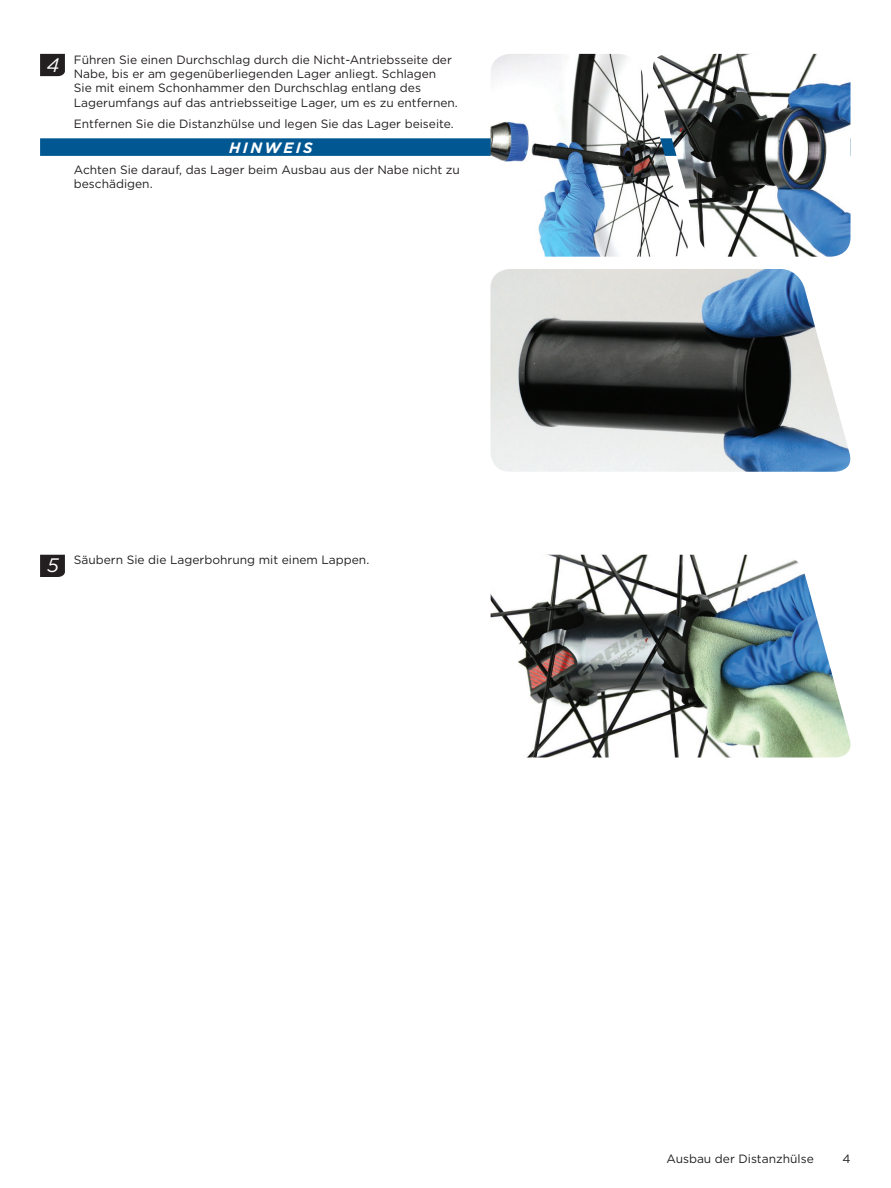
<style>
.page{position:relative;width:891px;height:1188px;background:#fff}
.page>*{position:absolute;margin:0;border:0;box-sizing:border-box;transform-origin:0 0}
.t1{font:italic 19.5px "Gotham";color:#fff}
.t2{font:italic 700 15px "Gotham";letter-spacing:.16em;color:#fff}
.t3{font:12px/14.4px "Gotham";color:#231f20}
</style>
<div class="page">
<div style="left:40px;top:138px;width:811px;height:18px;background:#015792"></div>
<img style="left:491px;top:54px;width:158px;height:203px">
<img style="left:649px;top:54px;width:202px;height:203px">
<svg style="left:40px;top:54px;width:25px;height:22px"></svg>
<img style="left:490px;top:269px;width:361px;height:203px">
<svg style="left:40px;top:555px;width:25px;height:22px"></svg>
<img style="left:491px;top:555px;width:360px;height:202px">
<h1 class="t1" style="left:47px;top:52px;width:14px">4</h1>
<p class="t3" style="left:74px;top:52px;width:386px">Führen Sie einen Durchschlag durch die Nicht-Antriebsseite der Nabe, bis er am gegenüberliegenden Lager anliegt. Schlagen<br>Sie mit einem Schonhammer den Durchschlag entlang des Lagerumfangs auf das antriebsseitige Lager, um es zu entfernen.</p>
<p class="t3" style="left:74px;top:116px;width:381px">Entfernen Sie die Distanzhülse und legen Sie das Lager beiseite.</p>
<p class="t2" style="left:229px;top:137px;width:85px">HINWEIS</p>
<p class="t3" style="left:74px;top:162px;width:388px">Achten Sie darauf, das Lager beim Ausbau aus der Nabe nicht zu beschädigen.</p>
<h1 class="t1" style="left:47px;top:553px;width:13px">5</h1>
<p class="t3" style="left:74px;top:553px;width:297px">Säubern Sie die Lagerbohrung mit einem Lappen.</p>
<p class="t3" style="left:666px;top:1151px;width:149px">Ausbau der Distanzhülse</p>
<p class="t3" style="left:842px;top:1151px;width:10px">4</p>
</div>
